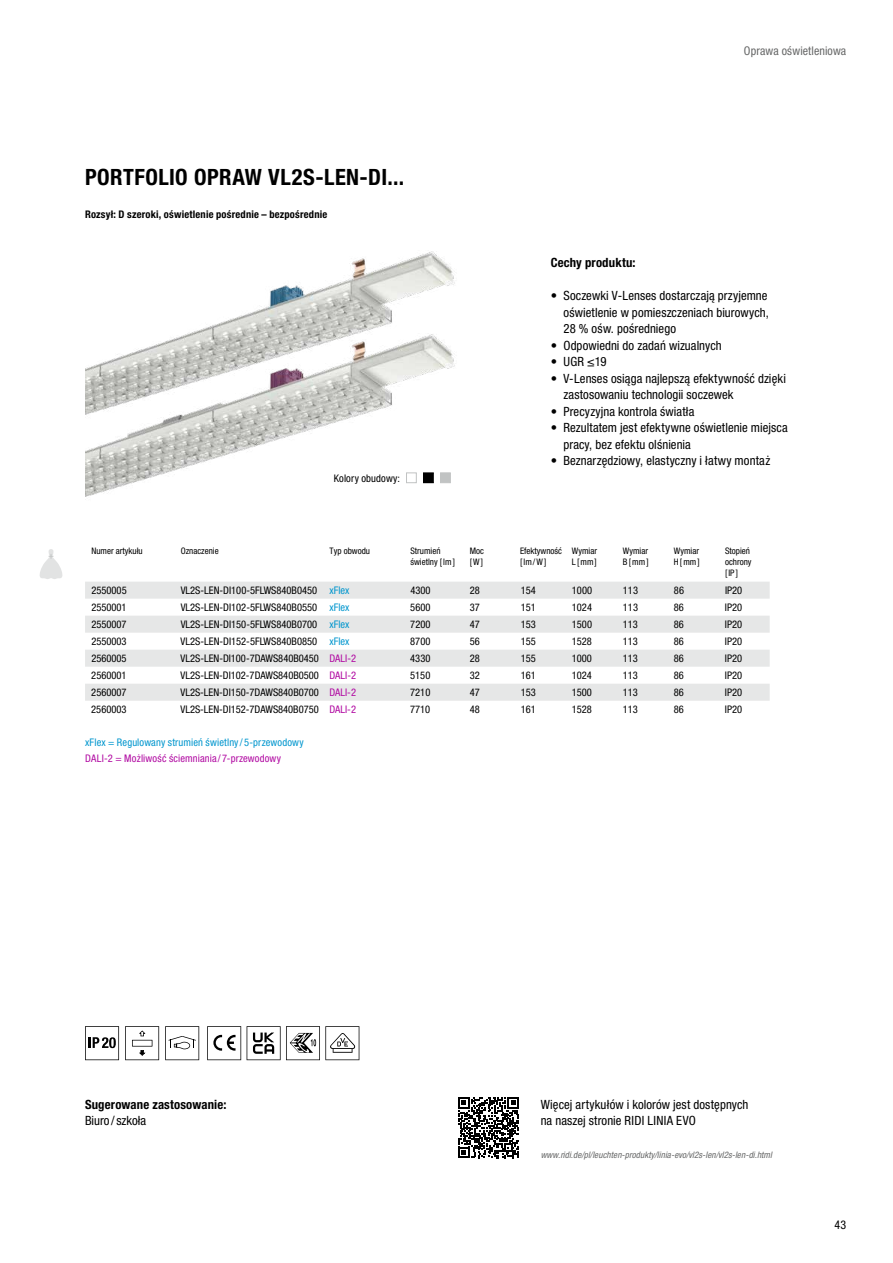
<style>
.page{position:relative;width:893px;height:1263px;background:#fff}
.page>*{position:absolute;margin:0;border:0;box-sizing:border-box;transform-origin:0 0}
.t1{font:700 condensed 22.5px "Helvetica Neue LT Pro";letter-spacing:.02em;color:#000}
.t2{font:condensed 12.75px/16.5px "Helvetica Neue LT Pro";letter-spacing:.005em;color:#000}
.t3{font:700 condensed 12.75px "Helvetica Neue LT Pro";letter-spacing:.01em;color:#000}
.t4{font:condensed 12px "Helvetica Neue LT Pro";letter-spacing:.01em;color:#676868}
.t5{font:condensed 12px "Helvetica Neue LT Pro";color:#000}
.t6{font:condensed 10.5px "Helvetica Neue LT Pro";color:#000}
.t7{font:700 condensed 10.5px "Helvetica Neue LT Pro";letter-spacing:.02em;color:#000}
.t8{font:condensed 10.5px "Helvetica Neue LT Pro";letter-spacing:.01em;color:#0096ce}
.t9{font:condensed 10.5px "Helvetica Neue LT Pro";letter-spacing:.015em;color:#b10aa2}
.t10{font:condensed 9px/10.8px "Helvetica Neue LT Pro";color:#000}
.t11{font:italic condensed 9px "Helvetica Neue LT Pro";letter-spacing:.01em;color:#676868}
.s1{color:#0096ce}
.s2{color:#b10aa2}
</style>
<div class="page">
<img style="left:351px;top:251px;width:99px;height:16px">
<img style="left:85px;top:267px;width:370px;height:230px">
<svg style="left:39px;top:549px;width:24px;height:30px"></svg>
<svg style="left:125px;top:1026px;width:34px;height:34px"></svg>
<svg style="left:85px;top:1026px;width:34px;height:34px"></svg>
<svg style="left:165px;top:1026px;width:34px;height:34px"></svg>
<svg style="left:207px;top:1026px;width:34px;height:34px"></svg>
<svg style="left:247px;top:1026px;width:112px;height:34px"></svg>
<svg style="left:458px;top:1097px;width:61px;height:61px"></svg>
<svg style="left:85px;top:582px;width:685px;height:119px;fill:#e6e7e7"></svg>
<div style="left:406px;top:472px;width:11px;height:11px;border:1px solid #c1c3c3"></div>
<div style="left:423px;top:473px;width:10px;height:10px;background:#000"></div>
<div style="left:423px;top:472px;width:11px;height:11px;border:1px solid #000"></div>
<div style="left:440px;top:472px;width:11px;height:11px;background:#c1c3c3;border:1px solid #c1c3c3"></div>
<h1 class="t1" style="left:85px;top:163px;width:321px">PORTFOLIO OPRAW VL2S-LEN-DI...</h1>
<p class="t7" style="left:85px;top:207px;width:244px">Rozsył: D szeroki, oświetlenie pośrednie – bezpośrednie</p>
<p class="t6" style="left:334px;top:472px;width:68px">Kolory obudowy:</p>
<p class="t4" style="left:744px;top:44px;width:104px">Oprawa oświetleniowa</p>
<p class="t3" style="left:551px;top:255px;width:86px">Cechy produktu:</p>
<p class="t2" style="left:563px;top:287px;width:207px;text-align:justify;text-indent:-13px">• Soczewki V-Lenses dostarczają przyjemne oświetlenie w pomieszczeniach biurowych, 28 % ośw. pośredniego</p>
<p class="t2" style="left:551px;top:337px;width:173px">• Odpowiedni do zadań wizualnych</p>
<p class="t2" style="left:551px;top:353px;width:57px">• UGR ≤19</p>
<p class="t2" style="left:563px;top:370px;width:224px;text-indent:-13px">• V-Lenses osiąga najlepszą efektywność dzięki zastosowaniu technologii soczewek</p>
<p class="t2" style="left:551px;top:403px;width:145px">• Precyzyjna kontrola światła</p>
<p class="t2" style="left:563px;top:419px;width:226px;text-indent:-13px">• Rezultatem jest efektywne oświetlenie miejsca pracy, bez efektu olśnienia</p>
<p class="t2" style="left:551px;top:452px;width:221px">• Beznarzędziowy, elastyczny i łatwy montaż</p>
<p class="t10" style="left:91px;top:545px;width:53px">Numer artykułu</p>
<p class="t10" style="left:181px;top:545px;width:39px">Oznaczenie</p>
<p class="t10" style="left:330px;top:545px;width:42px">Typ obwodu</p>
<p class="t10" style="left:410px;top:545px;width:46px">Strumień świetlny [lm]</p>
<p class="t10" style="left:470px;top:545px;width:16px">Moc [W]</p>
<p class="t10" style="left:520px;top:545px;width:43px">Efektywność [lm/W]</p>
<p class="t10" style="left:572px;top:545px;width:27px">Wymiar<br>L[mm]</p>
<p class="t10" style="left:623px;top:545px;width:27px">Wymiar<br>B[mm]</p>
<p class="t10" style="left:674px;top:545px;width:27px">Wymiar<br>H[mm]</p>
<p class="t10" style="left:725px;top:545px;width:28px">Stopień ochrony [IP]</p>
<p class="t6" style="left:91px;top:584px;width:37px">2550005</p>
<p class="t6" style="left:181px;top:584px;width:170px">VL2S-LEN-DI100-5FLWS840B0450 <span class="s1">xFlex</span></p>
<p class="t6" style="left:410px;top:584px;width:22px">4300</p>
<p class="t6" style="left:470px;top:584px;width:12px">28</p>
<p class="t6" style="left:521px;top:584px;width:17px">154</p>
<p class="t6" style="left:572px;top:584px;width:22px">1000</p>
<p class="t6" style="left:623px;top:584px;width:17px">113</p>
<p class="t6" style="left:674px;top:584px;width:12px">86</p>
<p class="t6" style="left:725px;top:584px;width:19px">IP20</p>
<p class="t6" style="left:91px;top:601px;width:37px">2550001</p>
<p class="t6" style="left:181px;top:601px;width:170px">VL2S-LEN-DI102-5FLWS840B0550 <span class="s1">xFlex</span></p>
<p class="t6" style="left:410px;top:601px;width:22px">5600</p>
<p class="t6" style="left:470px;top:601px;width:12px">37</p>
<p class="t6" style="left:521px;top:601px;width:17px">151</p>
<p class="t6" style="left:572px;top:601px;width:22px">1024</p>
<p class="t6" style="left:623px;top:601px;width:17px">113</p>
<p class="t6" style="left:674px;top:601px;width:12px">86</p>
<p class="t6" style="left:725px;top:601px;width:19px">IP20</p>
<p class="t6" style="left:91px;top:618px;width:37px">2550007</p>
<p class="t6" style="left:181px;top:618px;width:170px">VL2S-LEN-DI150-5FLWS840B0700 <span class="s1">xFlex</span></p>
<p class="t6" style="left:410px;top:618px;width:22px">7200</p>
<p class="t6" style="left:470px;top:618px;width:12px">47</p>
<p class="t6" style="left:521px;top:618px;width:17px">153</p>
<p class="t6" style="left:572px;top:618px;width:22px">1500</p>
<p class="t6" style="left:623px;top:618px;width:17px">113</p>
<p class="t6" style="left:674px;top:618px;width:12px">86</p>
<p class="t6" style="left:725px;top:618px;width:19px">IP20</p>
<p class="t6" style="left:91px;top:635px;width:37px">2550003</p>
<p class="t6" style="left:181px;top:635px;width:170px">VL2S-LEN-DI152-5FLWS840B0850 <span class="s1">xFlex</span></p>
<p class="t6" style="left:410px;top:635px;width:22px">8700</p>
<p class="t6" style="left:470px;top:635px;width:12px">56</p>
<p class="t6" style="left:521px;top:635px;width:17px">155</p>
<p class="t6" style="left:572px;top:635px;width:22px">1528</p>
<p class="t6" style="left:623px;top:635px;width:17px">113</p>
<p class="t6" style="left:674px;top:635px;width:12px">86</p>
<p class="t6" style="left:725px;top:635px;width:19px">IP20</p>
<p class="t6" style="left:91px;top:652px;width:37px">2560005</p>
<p class="t6" style="left:181px;top:652px;width:177px">VL2S-LEN-DI100-7DAWS840B0450 <span class="s2">DALI-2</span></p>
<p class="t6" style="left:410px;top:652px;width:22px">4330</p>
<p class="t6" style="left:470px;top:652px;width:12px">28</p>
<p class="t6" style="left:521px;top:652px;width:17px">155</p>
<p class="t6" style="left:572px;top:652px;width:22px">1000</p>
<p class="t6" style="left:623px;top:652px;width:17px">113</p>
<p class="t6" style="left:674px;top:652px;width:12px">86</p>
<p class="t6" style="left:725px;top:652px;width:19px">IP20</p>
<p class="t6" style="left:91px;top:669px;width:37px">2560001</p>
<p class="t6" style="left:181px;top:669px;width:177px">VL2S-LEN-DI102-7DAWS840B0500 <span class="s2">DALI-2</span></p>
<p class="t6" style="left:410px;top:669px;width:22px">5150</p>
<p class="t6" style="left:470px;top:669px;width:12px">32</p>
<p class="t6" style="left:521px;top:669px;width:17px">161</p>
<p class="t6" style="left:572px;top:669px;width:22px">1024</p>
<p class="t6" style="left:623px;top:669px;width:17px">113</p>
<p class="t6" style="left:674px;top:669px;width:12px">86</p>
<p class="t6" style="left:725px;top:669px;width:19px">IP20</p>
<p class="t6" style="left:91px;top:686px;width:37px">2560007</p>
<p class="t6" style="left:181px;top:686px;width:177px">VL2S-LEN-DI150-7DAWS840B0700 <span class="s2">DALI-2</span></p>
<p class="t6" style="left:410px;top:686px;width:22px">7210</p>
<p class="t6" style="left:470px;top:686px;width:12px">47</p>
<p class="t6" style="left:521px;top:686px;width:17px">153</p>
<p class="t6" style="left:572px;top:686px;width:22px">1500</p>
<p class="t6" style="left:623px;top:686px;width:17px">113</p>
<p class="t6" style="left:674px;top:686px;width:12px">86</p>
<p class="t6" style="left:725px;top:686px;width:19px">IP20</p>
<p class="t6" style="left:91px;top:703px;width:37px">2560003</p>
<p class="t6" style="left:181px;top:703px;width:177px">VL2S-LEN-DI152-7DAWS840B0750 <span class="s2">DALI-2</span></p>
<p class="t6" style="left:410px;top:703px;width:22px">7710</p>
<p class="t6" style="left:470px;top:703px;width:12px">48</p>
<p class="t6" style="left:521px;top:703px;width:17px">161</p>
<p class="t6" style="left:572px;top:703px;width:22px">1528</p>
<p class="t6" style="left:623px;top:703px;width:17px">113</p>
<p class="t6" style="left:674px;top:703px;width:12px">86</p>
<p class="t6" style="left:725px;top:703px;width:19px">IP20</p>
<p class="t8" style="left:85px;top:736px;width:220px">xFlex = Regulowany strumień świetlny / 5-przewodowy</p>
<p class="t9" style="left:85px;top:752px;width:197px">DALI-2 = Możliwość ściemniania / 7-przewodowy</p>
<p class="t3" style="left:85px;top:1096px;width:143px">Sugerowane zastosowanie:</p>
<p class="t2" style="left:85px;top:1112px;width:63px">Biuro / szkoła</p>
<p class="t2" style="left:541px;top:1096px;width:209px">Więcej artykułów i kolorów jest dostępnych na naszej stronie RIDI LINIA EVO</p>
<p class="t11" style="left:541px;top:1150px;width:233px">www.ridi.de/pl/leuchten-produkty/linia-evo/vl2s-len/vl2s-len-di.html</p>
<p class="t5" style="left:834px;top:1218px;width:13px">43</p>
</div>
